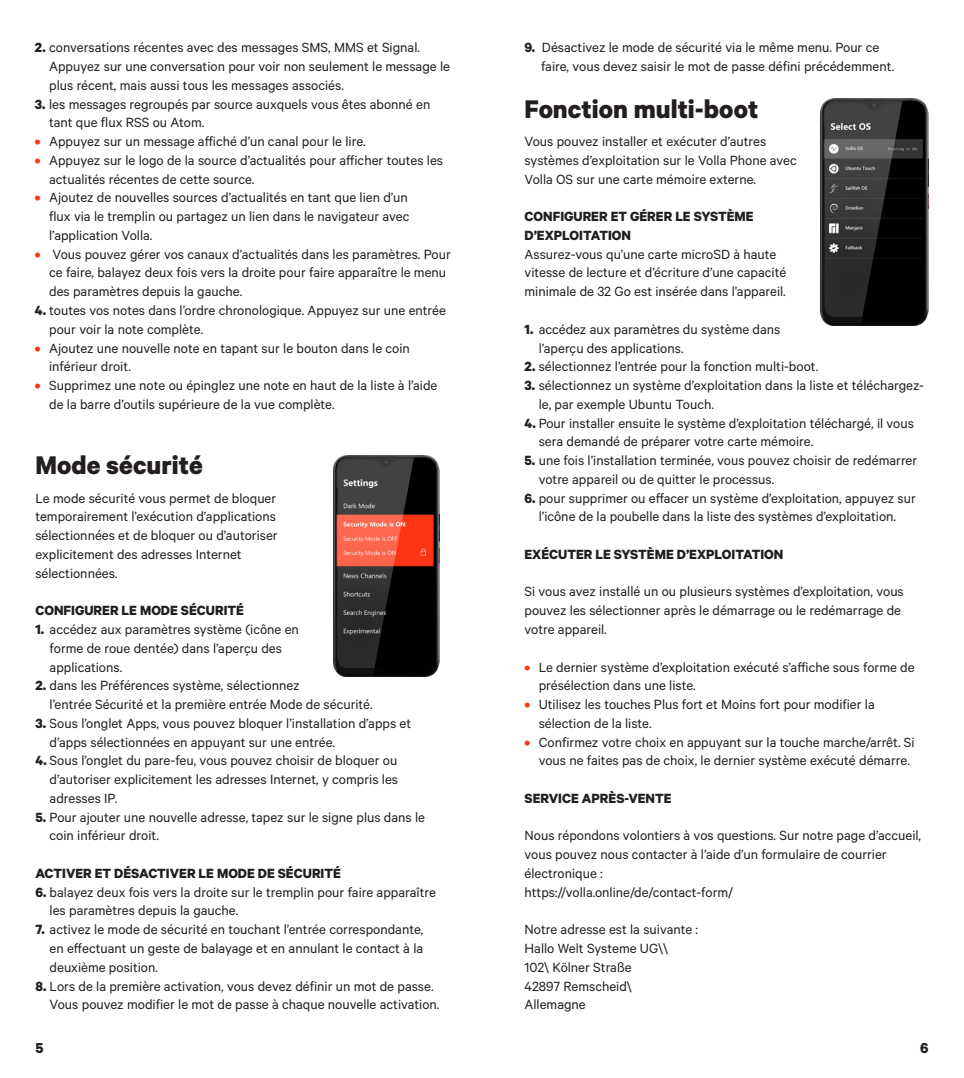
<style>
.page{position:relative;width:964px;height:1078px;background:#fff}
.page>*{position:absolute;margin:0;border:0;box-sizing:border-box;transform-origin:0 0}
.Page_Title{font:700 28.75px "Calibre";color:#231f20}
.t1{font:700 16.25px "Calibre";color:#231f20}
.Small_Paragraph{font:15px/18.8px "Calibre";color:#231f20}
.Small_Small_Paragrap{font:15px/18.8px "Calibre";color:#231f20}
.All_Caps_small_small{font:700 15px "Calibre";color:#231f20}
.Small_Paragraph-2{font:700 15px/18.8px "Calibre";color:#231f20}
.All_caps_subtitle{font:700 15px "Calibre";color:#231f20}
.s1{font-weight:700}
.s2{font-weight:700;color:#ff3615}
</style>
<div class="page">
<img style="left:333px;top:455px;width:106px;height:221px">
<img style="left:820px;top:99px;width:108px;height:227px">
<p class="Small_Paragraph" style="left:49px;top:38px;width:402px;text-indent:-14px"><span class="s1">2.</span> conversations récentes avec des messages SMS, MMS et Signal.<br>Appuyez sur une conversation pour voir non seulement le message le plus récent, mais aussi tous les messages associés.</p>
<p class="Small_Paragraph" style="left:49px;top:94px;width:383px;text-indent:-14px"><span class="s1">3.</span> les messages regroupés par source auxquels vous êtes abonné en tant que flux RSS ou Atom.</p>
<p class="Small_Paragraph" style="left:35px;top:131px;width:332px"><span class="s2">•</span> Appuyez sur un message affiché d’un canal pour le lire.</p>
<p class="Small_Paragraph" style="left:49px;top:150px;width:395px;text-indent:-14px"><span class="s2">•</span> Appuyez sur le logo de la source d’actualités pour afficher toutes les actualités récentes de cette source.</p>
<p class="Small_Paragraph" style="left:49px;top:188px;width:362px;text-align:justify;text-indent:-14px"><span class="s2">•</span> Ajoutez de nouvelles sources d’actualités en tant que lien d’un flux via le tremplin ou partagez un lien dans le navigateur avec l’application Volla.</p>
<p class="Small_Paragraph" style="left:49px;top:244px;width:403px;text-indent:-14px"><span class="s2">•</span> Vous pouvez gérer vos canaux d’actualités dans les paramètres. Pour ce faire, balayez deux fois vers la droite pour faire apparaître le menu des paramètres depuis la gauche.</p>
<p class="Small_Paragraph" style="left:49px;top:300px;width:398px;text-indent:-14px"><span class="s1">4.</span> toutes vos notes dans l’ordre chronologique. Appuyez sur une entrée pour voir la note complète.</p>
<p class="Small_Paragraph" style="left:49px;top:338px;width:362px;text-indent:-14px"><span class="s2">•</span> Ajoutez une nouvelle note en tapant sur le bouton dans le coin inférieur droit.</p>
<p class="Small_Paragraph" style="left:49px;top:375px;width:390px;text-indent:-14px"><span class="s2">•</span> Supprimez une note ou épinglez une note en haut de la liste à l’aide de la barre d’outils supérieure de la vue complète.</p>
<p class="Page_Title" style="left:35px;top:447px;width:169px">Mode sécurité</p>
<p class="Small_Paragraph" style="left:35px;top:488px;width:244px">Le mode sécurité vous permet de bloquer temporairement l’exécution d’applications sélectionnées et de bloquer ou d’autoriser explicitement des adresses Internet sélectionnées.</p>
<p class="All_caps_subtitle" style="left:35px;top:601px;width:210px">CONFIGURER LE MODE SÉCURITÉ</p>
<p class="Small_Paragraph" style="left:50px;top:619px;width:251px;text-indent:-14px"><span class="s1">1.</span> accédez aux paramètres système (icône en forme de roue dentée) dans l’aperçu des applications.</p>
<p class="Small_Paragraph" style="left:50px;top:675px;width:325px;text-indent:-14px"><span class="s1">2.</span> dans les Préférences système, sélectionnez<br>l’entrée Sécurité et la première entrée Mode de sécurité.</p>
<p class="Small_Paragraph" style="left:50px;top:713px;width:363px;text-indent:-14px"><span class="s1">3.</span> Sous l’onglet Apps, vous pouvez bloquer l’installation d’apps et d’apps sélectionnées en appuyant sur une entrée.</p>
<p class="Small_Paragraph" style="left:50px;top:750px;width:350px;text-align:justify;text-indent:-14px"><span class="s1">4.</span> Sous l’onglet du pare-feu, vous pouvez choisir de bloquer ou d’autoriser explicitement les adresses Internet, y compris les adresses IP.</p>
<p class="Small_Paragraph" style="left:50px;top:806px;width:377px;text-indent:-14px"><span class="s1">5.</span> Pour ajouter une nouvelle adresse, tapez sur le signe plus dans le coin inférieur droit.</p>
<p class="All_Caps_small_small" style="left:35px;top:863px;width:307px">ACTIVER ET DÉSACTIVER LE MODE DE SÉCURITÉ</p>
<p class="Small_Paragraph" style="left:50px;top:881px;width:388px;text-indent:-14px"><span class="s1">6.</span> balayez deux fois vers la droite sur le tremplin pour faire apparaître les paramètres depuis la gauche.</p>
<p class="Small_Paragraph" style="left:50px;top:919px;width:375px;text-align:justify;text-indent:-14px"><span class="s1">7.</span> activez le mode de sécurité en touchant l’entrée correspondante, en effectuant un geste de balayage et en annulant le contact à la deuxième position.</p>
<p class="Small_Paragraph" style="left:50px;top:975px;width:391px;text-indent:-14px"><span class="s1">8.</span> Lors de la première activation, vous devez définir un mot de passe.<br>Vous pouvez modifier le mot de passe à chaque nouvelle activation.</p>
<p class="Small_Small_Paragrap" style="left:541px;top:38px;width:355px;text-indent:-17px"><span class="s1">9.</span> Désactivez le mode de sécurité via le même menu. Pour ce faire, vous devez saisir le mot de passe défini précédemment.</p>
<p class="Page_Title" style="left:524px;top:91px;width:235px">Fonction multi-boot</p>
<p class="Small_Paragraph" style="left:524px;top:131px;width:274px">Vous pouvez installer et exécuter d’autres systèmes d’exploitation sur le Volla Phone avec<br>Volla OS sur une carte mémoire externe.</p>
<p class="Small_Paragraph-2" style="left:524px;top:206px;width:231px">CONFIGURER ET GÉRER LE SYSTÈME<br>D’EXPLOITATION</p>
<p class="Small_Small_Paragrap" style="left:524px;top:244px;width:263px">Assurez-vous qu’une carte microSD à haute vitesse de lecture et d’écriture d’une capacité minimale de 32 Go est insérée dans l’appareil.</p>
<p class="Small_Paragraph" style="left:539px;top:319px;width:243px;text-indent:-14px"><span class="s1">1.</span> accédez aux paramètres du système dans l’aperçu des applications.</p>
<p class="Small_Paragraph" style="left:524px;top:356px;width:295px"><span class="s1">2.</span> sélectionnez l’entrée pour la fonction multi-boot.</p>
<p class="Small_Paragraph" style="left:539px;top:375px;width:387px;text-indent:-14px"><span class="s1">3.</span> sélectionnez un système d’exploitation dans la liste et téléchargez&shy;le, par exemple Ubuntu Touch.</p>
<p class="Small_Paragraph" style="left:539px;top:413px;width:377px;text-indent:-14px"><span class="s1">4.</span> Pour installer ensuite le système d’exploitation téléchargé, il vous sera demandé de préparer votre carte mémoire.</p>
<p class="Small_Paragraph" style="left:539px;top:450px;width:380px;text-indent:-14px"><span class="s1">5.</span> une fois l’installation terminée, vous pouvez choisir de redémarrer votre appareil ou de quitter le processus.</p>
<p class="Small_Paragraph" style="left:524px;top:488px;width:393px;text-align:center"><span class="s1">6.</span> pour supprimer ou effacer un système d’exploitation, appuyez sur l’icône de la poubelle dans la liste des systèmes d’exploitation.</p>
<p class="All_Caps_small_small" style="left:524px;top:545px;width:260px">EXÉCUTER LE SYSTÈME D’EXPLOITATION</p>
<p class="Small_Small_Paragrap" style="left:524px;top:581px;width:381px">Si vous avez installé un ou plusieurs systèmes d’exploitation, vous pouvez les sélectionner après le démarrage ou le redémarrage de votre appareil.</p>
<p class="Small_Paragraph" style="left:539px;top:656px;width:377px;text-indent:-14px"><span class="s2">•</span> Le dernier système d’exploitation exécuté s’affiche sous forme de présélection dans une liste.</p>
<p class="Small_Paragraph" style="left:539px;top:694px;width:338px;text-indent:-14px"><span class="s2">•</span> Utilisez les touches Plus fort et Moins fort pour modifier la sélection de la liste.</p>
<p class="Small_Paragraph" style="left:539px;top:731px;width:377px;text-indent:-14px"><span class="s2">•</span> Confirmez votre choix en appuyant sur la touche marche/arrêt. Si vous ne faites pas de choix, le dernier système exécuté démarre.</p>
<p class="All_Caps_small_small" style="left:524px;top:788px;width:149px">SERVICE APRÈS-VENTE</p>
<p class="Small_Small_Paragrap" style="left:524px;top:825px;width:398px">Nous répondons volontiers à vos questions. Sur notre page d’accueil, vous pouvez nous contacter à l’aide d’un formulaire de courrier électronique :</p>
<p class="Small_Small_Paragrap" style="left:524px;top:881px;width:210px">https://volla.online/de/contact-form/</p>
<p class="Small_Small_Paragrap" style="left:524px;top:919px;width:175px">Notre adresse est la suivante :</p>
<p class="Small_Small_Paragrap" style="left:524px;top:938px;width:145px">Hallo Welt Systeme UG\\</p>
<p class="Small_Small_Paragrap" style="left:524px;top:956px;width:109px">102\ Kölner Straße</p>
<p class="Small_Small_Paragrap" style="left:524px;top:975px;width:109px">42897 Remscheid\</p>
<p class="Small_Small_Paragrap" style="left:524px;top:994px;width:63px">Allemagne</p>
<p class="t1" style="left:35px;top:1037px;width:10px">5</p>
<p class="t1" style="left:920px;top:1037px;width:10px">6</p>
</div>
